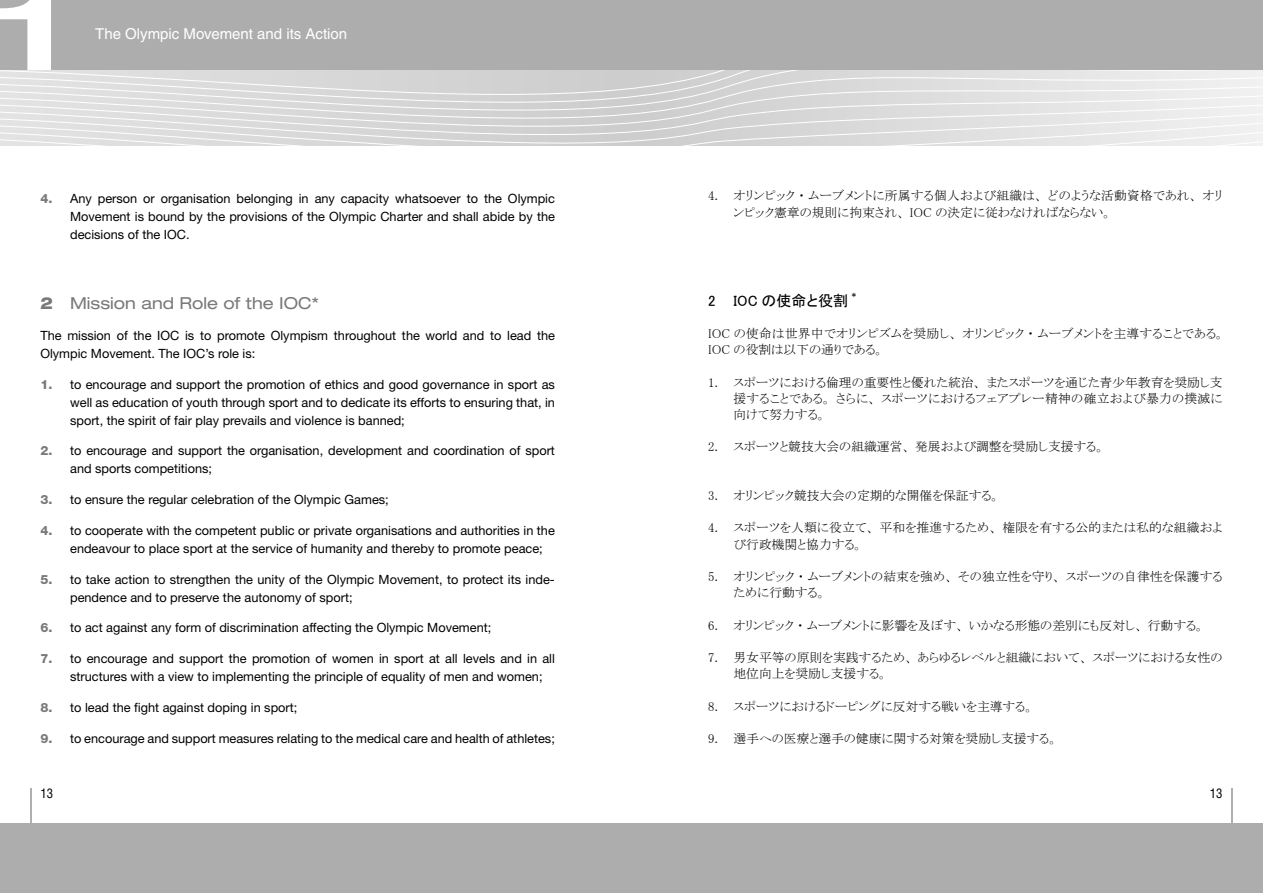
<style>
.page{position:relative;width:1263px;height:893px;background:#fff}
.page>*{position:absolute;margin:0;border:0;box-sizing:border-box;transform-origin:0 0}
.t1{font:700 112.5px "Helvetica";color:#fff;scale:1.5 1}
.t2{font:expanded 16.5px "Helvetica Neue LT Std";color:#797979}
.t3{font:15px "Helvetica";color:#fff}
.t4{font:15px "MS P Gothic";color:#000}
.t5{font:12.75px/18px "Helvetica Neue LT Std";color:#000}
.t6{font:12.75px/16.2px "MS P Mincho";color:#000}
.t7{font:12.75px/17.2px "MS P Mincho";letter-spacing:.02em;color:#000}
.t8{font:12.75px/16.2px "MS P Mincho";letter-spacing:.025em;color:#000}
.t9{font:condensed 12.75px "Helvetica";color:#000}
.t10{font:10.5px "Helvetica Neue LT Std";color:#000}
.t11{font:8.7px "MS P Gothic";color:#000}
.s1{font-weight:800;color:#797979}
.s2{font-weight:800}
</style>
<div class="page">
<div style="left:0;top:0;width:631px;height:70px;background:#adadad"></div>
<div style="left:631px;top:0;width:632px;height:70px;background:#adadad"></div>
<svg style="left:0;top:70px;width:631px;height:75px;background:#dcdcdc"></svg>
<svg style="left:631px;top:70px;width:632px;height:75px"></svg>
<hr style="left:30px;top:789px;width:2px;height:34px;background:#afafaf">
<hr style="left:1231px;top:789px;width:1px;height:34px;background:#afafaf">
<div style="left:631px;top:823px;width:632px;height:70px;background:#adadad"></div>
<div style="left:0;top:823px;width:631px;height:70px;background:#adadad"></div>
<h1 class="t1" style="left:-13px;top:-34px;width:64px">1</h1>
<p class="t3" style="left:95px;top:25px;width:253px">The Olympic Movement and its Action</p>
<p class="t5" style="left:70px;top:189px;width:486px;text-align:justify;text-indent:-30px"><span class="s1">4.</span> Any person or organisation belonging in any capacity whatsoever to the Olympic Movement is bound by the provisions of the Olympic Charter and shall abide by the decisions of the IOC.</p>
<p class="t2" style="left:40px;top:293px;width:280px"><span class="s2">2</span> Mission and Role of the IOC*</p>
<p class="t5" style="left:40px;top:326px;width:516px">The mission of the IOC is to promote Olympism throughout the world and to lead the<br>Olympic Movement. The IOC’s role is:</p>
<p class="t5" style="left:70px;top:375px;width:486px;text-align:justify;text-indent:-30px"><span class="s1">1.</span> to encourage and support the promotion of ethics and good governance in sport as well as education of youth through sport and to dedicate its efforts to ensuring that, in sport, the spirit of fair play prevails and violence is banned;</p>
<p class="t5" style="left:70px;top:442px;width:486px;text-indent:-30px"><span class="s1">2.</span> to encourage and support the organisation, development and coordination of sport and sports competitions;</p>
<p class="t5" style="left:40px;top:490px;width:350px"><span class="s1">3.</span> to ensure the regular celebration of the Olympic Games;</p>
<p class="t5" style="left:70px;top:521px;width:486px;text-indent:-30px"><span class="s1">4.</span> to cooperate with the competent public or private organisations and authorities in the endeavour to place sport at the service of humanity and thereby to promote peace;</p>
<p class="t5" style="left:70px;top:570px;width:486px;text-indent:-30px"><span class="s1">5.</span> to take action to strengthen the unity of the Olympic Movement, to protect its inde&shy;pendence and to preserve the autonomy of sport;</p>
<p class="t5" style="left:40px;top:619px;width:452px"><span class="s1">6.</span> to act against any form of discrimination affecting the Olympic Movement;</p>
<p class="t5" style="left:70px;top:649px;width:486px;text-indent:-30px"><span class="s1">7.</span> to encourage and support the promotion of women in sport at all levels and in all structures with a view to implementing the principle of equality of men and women;</p>
<p class="t5" style="left:40px;top:698px;width:258px"><span class="s1">8.</span> to lead the fight against doping in sport;</p>
<p class="t5" style="left:40px;top:729px;width:516px"><span class="s1">9.</span> to encourage and support measures relating to the medical care and health of athletes;</p>
<p class="t7" style="left:733px;top:187px;width:490px;text-indent:-26px">4. オリンピック・ムーブメントに所属する個人および組織は、どのような活動資格であれ、オリンピック憲章の規則に拘束され、 IOC の決定に従わなければならない。</p>
<p class="t4" style="left:708px;top:293px;width:142px">2 IOC の使命と役割</p>
<p class="t11" style="left:852px;top:291px;width:6px">*</p>
<p class="t8" style="left:708px;top:325px;width:518px">IOC の使命は世界中でオリンピズムを奨励し、オリンピック・ムーブメントを主導することである。<br>IOC の役割は以下の通りである。</p>
<p class="t6" style="left:733px;top:374px;width:491px;text-align:justify;text-indent:-26px">1. スポーツにおける倫理の重要性と優れた統治、またスポーツを通じた青少年教育を奨励し支援することである。さらに、スポーツにおけるフェアプレー精神の確立および暴力の撲滅に向けて努力する。</p>
<p class="t6" style="left:708px;top:439px;width:398px">2. スポーツと競技大会の組織運営、発展および調整を奨励し支援する。</p>
<p class="t6" style="left:708px;top:487px;width:293px">3. オリンピック競技大会の定期的な開催を保証する。</p>
<p class="t6" style="left:733px;top:520px;width:491px;text-indent:-26px">4. スポーツを人類に役立て、平和を推進するため、権限を有する公的または私的な組織および行政機関と協力する。</p>
<p class="t6" style="left:733px;top:568px;width:491px;text-indent:-26px">5. オリンピック・ムーブメントの結束を強め、その独立性を守り、スポーツの自律性を保護するために行動する。</p>
<p class="t6" style="left:708px;top:617px;width:498px">6. オリンピック・ムーブメントに影響を及ぼす、いかなる形態の差別にも反対し、行動する。</p>
<p class="t6" style="left:733px;top:649px;width:490px;text-indent:-26px">7. 男女平等の原則を実践するため、あらゆるレベルと組織において、スポーツにおける女性の地位向上を奨励し支援する。</p>
<p class="t6" style="left:708px;top:698px;width:327px">8. スポーツにおけるドーピングに反対する戦いを主導する。</p>
<p class="t6" style="left:708px;top:730px;width:351px">9. 選手への医療と選手の健康に関する対策を奨励し支援する。</p>
<p class="t9" style="left:40px;top:785px;width:14px">13</p>
<p class="t9" style="left:1210px;top:785px;width:14px">13</p>
<p class="t10" style="left:40px;top:786px;width:13px">16</p>
</div>
